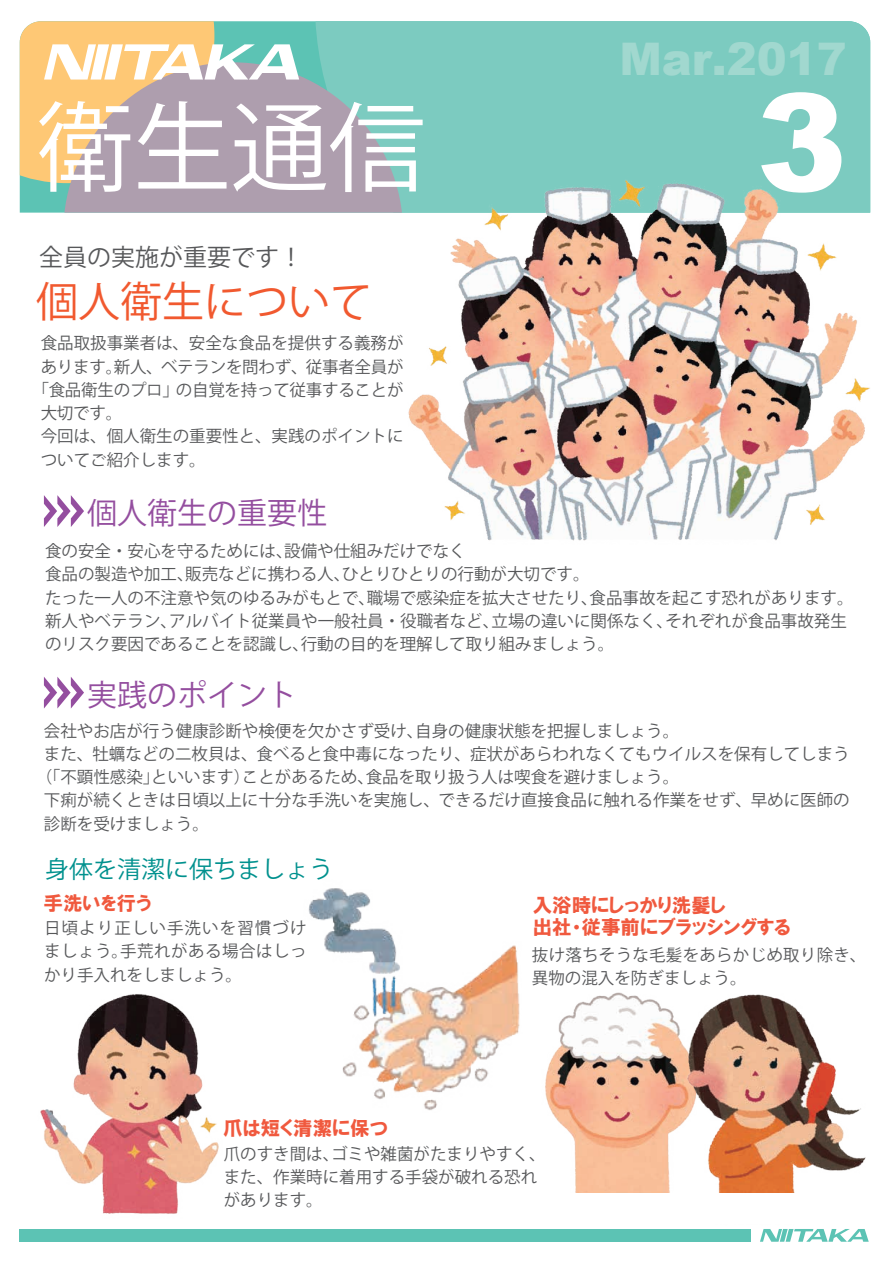
<style>
.page{position:relative;width:893px;height:1263px;background:#fff}
.page>*{position:absolute;margin:0;border:0;box-sizing:border-box;transform-origin:0 0}
.t1{font:900 135.6px "Arial";color:#fff}
.t2{font:97.5px "Koz Go Pr 6 N";color:#fff}
.t3{font:900 45px "Arial";color:#a1d8cf}
.t4{font:42px "Koz Go Pr 6 N";color:#f1592f}
.t5{font:30px "Koz Go Pr 6 N";color:#944e9f}
.t6{font:24px "Koz Go Pr 6 N";color:#00918e}
.t7{font:24px "Koz Go Pr 6 N";color:#57585a}
.t8{font:19.5px/22.5px "HGP Soei Kakugothic UB";color:#f0593e}
.t9{font:16.5px/23.2px "Koz Go Pr 6 N";color:#57585a}
</style>
<div class="page">
<div style="left:315px;top:21px;width:555px;height:192px;background:#7ccbc0"></div>
<svg style="left:63px;top:62px;width:340px;height:151px;background:#9faab2"></svg>
<img style="left:545px;top:992px;width:136px;height:201px">
<img style="left:681px;top:994px;width:185px;height:199px">
<img style="left:40px;top:994px;width:179px;height:220px">
<svg style="left:760px;top:1229px;width:109px;height:13px"></svg>
<div style="left:20px;top:1229px;width:731px;height:13px;background:#5cc3b4"></div>
<svg style="left:44px;top:495px;width:40px;height:32px"></svg>
<svg style="left:44px;top:677px;width:40px;height:31px"></svg>
<img style="left:404px;top:172px;width:467px;height:369px">
<img style="left:308px;top:888px;width:212px;height:222px">
<svg style="left:20px;top:21px;width:279px;height:162px;background:#cdbaa3"></svg>
<h2 class="t2" style="left:36px;top:93px;width:391px">衛生通信</h2>
<h3 class="t7" style="left:39px;top:243px;width:265px">全員の実施が重要です！</h3>
<h3 class="t4" style="left:36px;top:278px;width:337px">個人衛生について</h3>
<p class="t9" style="left:41px;top:332px;width:364px">食品取扱事業者は、安全な食品を提供する義務が</p>
<p class="t9" style="left:41px;top:355px;width:364px">あります。新人、ベテランを問わず、従事者全員が</p>
<p class="t9" style="left:32px;top:378px;width:373px">「食品衛生のプロ」の自覚を持って従事することが</p>
<p class="t9" style="left:41px;top:402px;width:83px">大切です。</p>
<p class="t9" style="left:41px;top:425px;width:364px">今回は、個人衛生の重要性と、実践のポイントに</p>
<p class="t9" style="left:41px;top:448px;width:167px">ついてご紹介します。</p>
<h3 class="t5" style="left:87px;top:496px;width:242px">個人衛生の重要性</h3>
<h3 class="t3" style="left:619px;top:26px;width:229px">Mar.2017</h3>
<h1 class="t1" style="left:756px;top:44px;width:92px">3</h1>
<p class="t9" style="left:45px;top:540px;width:810px">食の安全・安心を守るためには、設備や仕組みだけでなく<br>食品の製造や加工、販売などに携わる人、ひとりひとりの行動が大切です。<br>たった一人の不注意や気のゆるみがもとで、職場で感染症を拡大させたり、食品事故を起こす恐れがあります。新人やベテラン、アルバイト従業員や一般社員・役職者など、立場の違いに関係なく、それぞれが食品事故発生のリスク要因であることを認識し、行動の目的を理解して取り組みましょう。</p>
<h3 class="t5" style="left:87px;top:678px;width:212px">実践のポイント</h3>
<p class="t9" style="left:44px;top:719px;width:637px">会社やお店が行う健康診断や検便を欠かさず受け、自身の健康状態を把握しましょう。</p>
<p class="t9" style="left:44px;top:742px;width:807px">また、牡蠣などの二枚貝は、食べると食中毒になったり、症状があらわれなくてもウイルスを保有してしまう</p>
<p class="t9" style="left:36px;top:766px;width:645px">（「不顕性感染」といいます）ことがあるため、食品を取り扱う人は喫食を避けましょう。</p>
<p class="t9" style="left:44px;top:789px;width:807px">下痢が続くときは日頃以上に十分な手洗いを実施し、できるだけ直接食品に触れる作業をせず、早めに医師の</p>
<p class="t9" style="left:44px;top:812px;width:167px">診断を受けましょう。</p>
<h3 class="t6" style="left:45px;top:856px;width:290px">身体を清潔に保ちましょう</h3>
<p class="t8" style="left:44px;top:891px;width:109px">手洗いを行う</p>
<p class="t9" style="left:44px;top:917px;width:264px;text-align:justify">日頃より正しい手洗いを習慣づけましょう。手荒れがある場合はしっかり手入れをしましょう。</p>
<p class="t8" style="left:223px;top:1117px;width:166px">爪は短く清潔に保つ</p>
<p class="t8" style="left:533px;top:893px;width:259px">入浴時にしっかり洗髪し<br>出社・従事前にブラッシングする</p>
<p class="t9" style="left:532px;top:943px;width:336px">抜け落ちそうな毛髪をあらかじめ取り除き、異物の混入を防ぎましょう。</p>
<p class="t9" style="left:224px;top:1142px;width:323px">爪のすき間は、ゴミや雑菌がたまりやすく、また、作業時に着用する手袋が破れる恐れがあります。</p>
</div>
